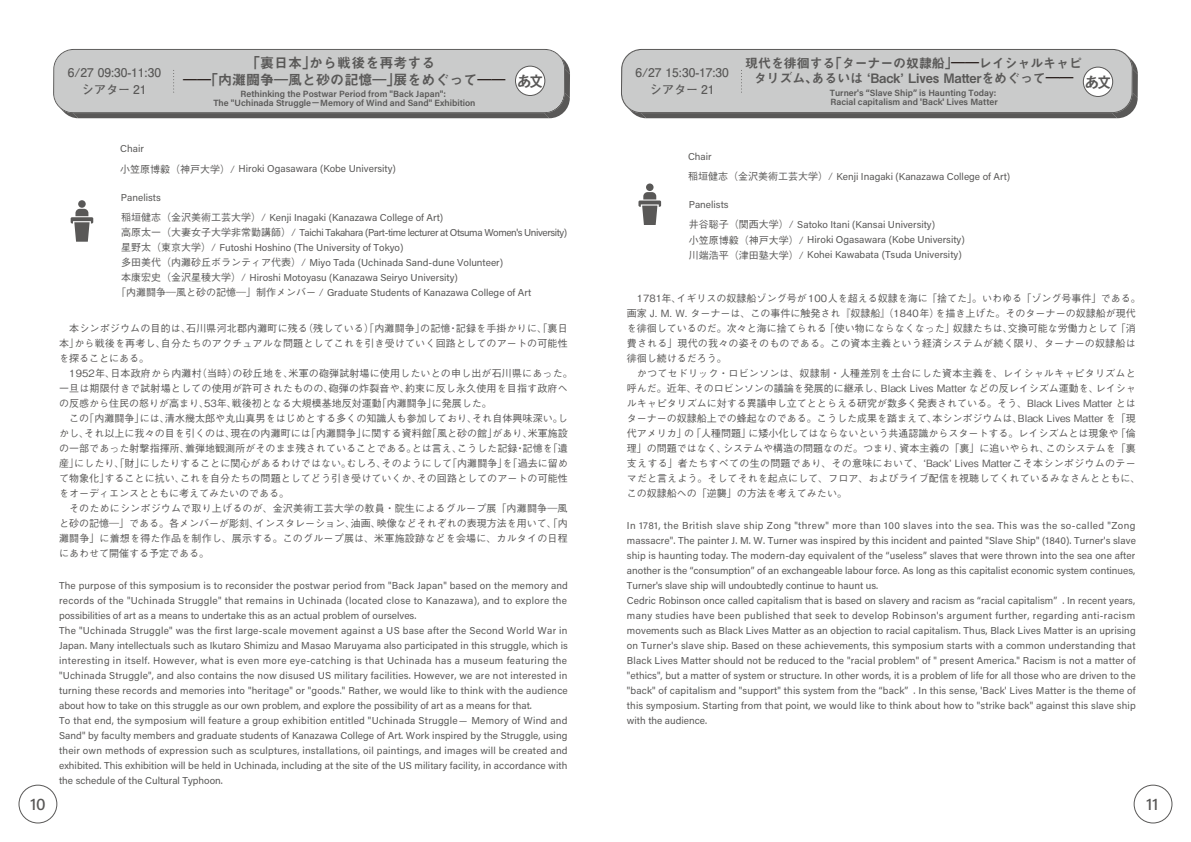
<style>
.page{position:relative;width:1191px;height:842px;background:#fff}
.page>*{position:absolute;margin:0;border:0;box-sizing:border-box;transform-origin:0 0}
.t1{font:500 16.9px "Acumin Pro";color:#595857}
.t2{font:15.3px "Midashi Go Pr 6 N MB31";color:#595857;scale:1.1 1}
.t3{font:14px/17px "Midashi Go Pr 6 N MB31";color:#595857;text-align:center}
.t4{font:13px/15px "Midashi Go Pr 6 N MB31";letter-spacing:-.01em;color:#595857;text-align:center}
.t5{font:700 12px/17px "Futo Go B101 Pr 6 N";color:#595857;text-align:center}
.t6{font:10px/15px "Acumin Pro";letter-spacing:.01em;color:#595857}
.t7{font:500 10px/15px "Gothic BBB Pr 6 N";letter-spacing:.005em;color:#595857}
.t8{font:10px "Acumin Pro";letter-spacing:-.04em;color:#595857}
.t9{font:600 9px/9px "Acumin Pro";color:#595857}
.s1{font-family:"Futo Go B101 Pr 6 N";font-weight:700;color:#231916}
.s2{font-family:"Midashi Go Pr 6 N MB31";font-weight:400}
.s3{font-family:"Gothic BBB Pr 6 N";font-weight:500}
.s4{font-family:"Futo Go B101 Pr 6 N";font-weight:700;font-size:14px;color:#231916}
</style>
<div class="page">
<div style="left:646px;top:183px;width:7px;height:8px;background:#595857;border-radius:50%"></div>
<svg style="left:638px;top:192px;width:23px;height:33px"></svg>
<svg style="left:621px;top:49px;width:516px;height:69px;background:#bfc0c0"></svg>
<div style="left:78px;top:200px;width:8px;height:8px;background:#595857;border-radius:50%"></div>
<svg style="left:71px;top:209px;width:22px;height:33px"></svg>
<svg style="left:53px;top:49px;width:517px;height:69px;background:#bfc0c0"></svg>
<div style="left:18px;top:785px;width:39px;height:38px;border:1px solid #595857;border-radius:50%"></div>
<div style="left:1133px;top:785px;width:39px;height:38px;border:1px solid #595857;border-radius:50%"></div>
<p class="t5" style="left:68px;top:64px;width:95px">6/27 09:30-11:30シアター 21</p>
<h3 class="t3" style="left:183px;top:53px;width:323px">「裏日本」から戦後を再考する<br><span class="s1">――</span>「内灘闘争―風と砂の記憶―」展をめぐって<span class="s1">――</span></h3>
<p class="t9" style="left:213px;top:88px;width:264px;text-align:center">Rethinking the Postwar Period from "Back Japan":<br>The "Uchinada Struggle<span class="s2">－</span>Memory of Wind and Sand" Exhibition</p>
<h2 class="t2" style="left:516px;top:69px;width:27px">あ文</h2>
<p class="t6" style="left:120px;top:141px;width:25px">Chair</p>
<p class="t6" style="left:120px;top:161px;width:277px"><span class="s3">小笠原博毅（神戸大学）/</span> Hiroki Ogasawara (Kobe University)</p>
<p class="t6" style="left:121px;top:189px;width:41px">Panelists</p>
<p class="t6" style="left:121px;top:209px;width:324px"><span class="s3">稲垣健志（金沢美術工芸大学）/</span> Kenji Inagaki (Kanazawa College of Art)</p>
<p class="t8" style="left:121px;top:225px;width:448px"><span class="s3">高原太一（大妻女子大学非常勤講師）/</span> Taichi Takahara (Part-time lecturer at Otsuma Women's University)</p>
<p class="t6" style="left:121px;top:239px;width:284px"><span class="s3">星野太（東京大学）/</span> Futoshi Hoshino (The University of Tokyo)</p>
<p class="t6" style="left:121px;top:254px;width:383px"><span class="s3">多田美代（内灘砂丘ボランティア代表）/</span> Miyo Tada (Uchinada Sand-dune Volunteer)</p>
<p class="t6" style="left:121px;top:269px;width:338px"><span class="s3">本康宏史（金沢星稜大学）/</span> Hiroshi Motoyasu (Kanazawa Seiryo University)</p>
<p class="t6" style="left:116px;top:284px;width:417px"><span class="s3">「内灘闘争―風と砂の記憶―」制作メンバー /</span> Graduate Students of Kanazawa College of Art</p>
<p class="t7" style="left:59px;top:320px;width:515px">　本シンポジウムの目的は、石川県河北郡内灘町に残る（残している）「内灘闘争」の記憶・記録を手掛かりに、「裏日本」から戦後を再考し、自分たちのアクチュアルな問題としてこれを引き受けていく回路としてのアートの可能性を探ることにある。<br>　1952年、日本政府から内灘村（当時）の砂丘地を、米軍の砲弾試射場に使用したいとの申し出が石川県にあった。一旦は期限付きで試射場としての使用が許可されたものの、砲弾の炸裂音や、約束に反し永久使用を目指す政府への反感から住民の怒りが高まり、53年、戦後初となる大規模基地反対運動「内灘闘争」に発展した。<br>　この「内灘闘争」には、清水幾太郎や丸山真男をはじめとする多くの知識人も参加しており、それ自体興味深い。しかし、それ以上に我々の目を引くのは、現在の内灘町には「内灘闘争」に関する資料館「風と砂の館」があり、米軍施設の一部であった射撃指揮所、着弾地観測所がそのまま残されていることである。とは言え、こうした記録・記憶を「遺産」にしたり、「財」にしたりすることに関心があるわけではない。むしろ、そのようにして「内灘闘争」を「過去に留めて物象化」することに抗い、これを自分たちの問題としてどう引き受けていくか、その回路としてのアートの可能性をオーディエンスとともに考えてみたいのである。<br>　そのためにシンポジウムで取り上げるのが、金沢美術工芸大学の教員・院生によるグループ展「内灘闘争―風と砂の記憶―」である。各メンバーが彫刻、インスタレーション、油画、映像などそれぞれの表現方法を用いて、「内灘闘争」に着想を得た作品を制作し、展示する。このグループ展は、米軍施設跡などを会場に、カルタイの日程にあわせて開催する予定である。</p>
<p class="t6" style="left:59px;top:578px;width:510px">The purpose of this symposium is to reconsider the postwar period from "Back Japan" based on the memory and records of the "Uchinada Struggle" that remains in Uchinada (located close to Kanazawa), and to explore the possibilities of art as a means to undertake this as an actual problem of ourselves.<br>The "Uchinada Struggle" was the first large-scale movement against a US base after the Second World War in Japan. Many intellectuals such as Ikutaro Shimizu and Masao Maruyama also participated in this struggle, which is interesting in itself. However, what is even more eye-catching is that Uchinada has a museum featuring the "Uchinada Struggle", and also contains the now disused US military facilities. However, we are not interested in turning these records and memories into "heritage" or "goods." Rather, we would like to think with the audience about how to take on this struggle as our own problem, and explore the possibility of art as a means for that.<br>To that end, the symposium will feature a group exhibition entitled "Uchinada Struggle<span class="s3">－</span> Memory of Wind and Sand" by faculty members and graduate students of Kanazawa College of Art. Work inspired by the Struggle, using their own methods of expression such as sculptures, installations, oil paintings, and images will be created and exhibited. This exhibition will be held in Uchinada, including at the site of the US military facility, in accordance with the schedule of the Cultural Typhoon.</p>
<p class="t5" style="left:635px;top:64px;width:95px">6/27 15:30-17:30シアター 21</p>
<h3 class="t4" style="left:745px;top:55px;width:338px">現代を徘徊する「ターナーの奴隷船」<span class="s4">――</span>レイシャルキャピタリズム、あるいは ʻBackʼ Lives Matterをめぐって<span class="s4">――</span></h3>
<h2 class="t2" style="left:1083px;top:70px;width:27px">あ文</h2>
<p class="t9" style="left:830px;top:88px;width:169px">Turner's “Slave Ship” is Haunting Today:<br>Racial capitalism and 'Back' Lives Matter</p>
<p class="t6" style="left:688px;top:148px;width:25px">Chair</p>
<p class="t6" style="left:688px;top:169px;width:324px"><span class="s3">稲垣健志（金沢美術工芸大学）/</span> Kenji Inagaki (Kanazawa College of Art)</p>
<p class="t6" style="left:688px;top:197px;width:41px">Panelists</p>
<p class="t6" style="left:689px;top:217px;width:277px"><span class="s3">井谷聡子（関西大学）/</span> Satoko Itani (Kansai University)<br><span class="s3">小笠原博毅（神戸大学）/</span> Hiroki Ogasawara (Kobe University)<span class="s3">川端浩平（津田塾大学）/</span> Kohei Kawabata (Tsuda University)</p>
<p class="t7" style="left:627px;top:290px;width:515px">　1781年、イギリスの奴隷船ゾング号が100人を超える奴隷を海に「捨てた」。いわゆる「ゾング号事件」である。画家 J. M. W. ターナーは、この事件に触発され『奴隷船』（1840年）を描き上げた。そのターナーの奴隷船が現代を徘徊しているのだ。次々と海に捨てられる「使い物にならなくなった」奴隷たちは、交換可能な労働力として「消費される」現代の我々の姿そのものである。この資本主義という経済システムが続く限り、ターナーの奴隷船は徘徊し続けるだろう。<br>　かつてセドリック・ロビンソンは、奴隷制・人種差別を土台にした資本主義を、レイシャルキャピタリズムと呼んだ。近年、そのロビンソンの議論を発展的に継承し、Black Lives Matter などの反レイシズム運動を、レイシャルキャピタリズムに対する異議申し立てととらえる研究が数多く発表されている。そう、Black Lives Matter とはターナーの奴隷船上での蜂起なのである。こうした成果を踏まえて、本シンポジウムは、Black Lives Matter を「現代アメリカ」の「人種問題」に矮小化してはならないという共通認識からスタートする。レイシズムとは現象や「倫理」の問題ではなく、システムや構造の問題なのだ。つまり、資本主義の「裏」に追いやられ、このシステムを「裏支えする」者たちすべての生の問題であり、その意味において、ʻBackʼ Lives Matterこそ本シンポジウムのテーマだと言えよう。そしてそれを起点にして、フロア、およびライブ配信を視聴してくれているみなさんとともに、この奴隷船への「逆襲」の方法を考えてみたい。</p>
<p class="t6" style="left:627px;top:517px;width:510px">In 1781, the British slave ship Zong "threw" more than 100 slaves into the sea. This was the so-called "Zong massacre". The painter J. M. W. Turner was inspired by this incident and painted "Slave Ship" (1840). Turner's slave ship is haunting today. The modern-day equivalent of the “useless” slaves that were thrown into the sea one after another is the “consumption” of an exchangeable labour force. As long as this capitalist economic system continues, Turner's slave ship will undoubtedly continue to haunt us.<br>Cedric Robinson once called capitalism that is based on slavery and racism as “racial capitalism” . In recent years, many studies have been published that seek to develop Robinson's argument further, regarding anti-racism movements such as Black Lives Matter as an objection to racial capitalism. Thus, Black Lives Matter is an uprising on Turner's slave ship. Based on these achievements, this symposium starts with a common understanding that Black Lives Matter should not be reduced to the "racial problem" of " present America." Racism is not a matter of "ethics", but a matter of system or structure. In other words, it is a problem of life for all those who are driven to the "back" of capitalism and "support" this system from the “back” . In this sense, 'Back' Lives Matter is the theme of this symposium. Starting from that point, we would like to think about how to "strike back" against this slave ship with the audience.</p>
<h1 class="t1" style="left:30px;top:792px;width:17px">10</h1>
<h1 class="t1" style="left:1146px;top:792px;width:14px">11</h1>
</div>
